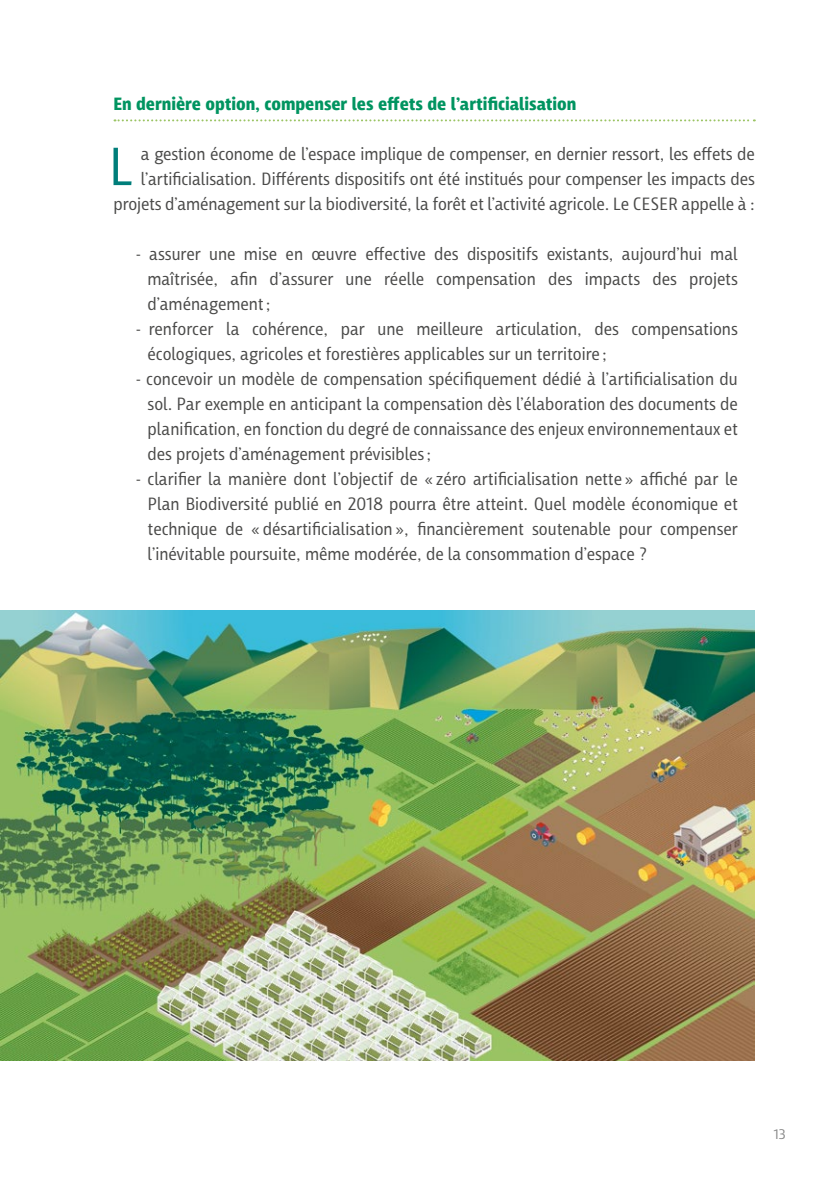
<style>
.page{position:relative;width:840px;height:1191px;background:#fff}
.page>*{position:absolute;margin:0;border:0;box-sizing:border-box;transform-origin:0 0}
.t1{font:54.4px "Iro Sans";color:#007e7a}
.t2{font:18px/25px "Iro Sans";letter-spacing:-.005em;color:#4a4a49;text-align:justify}
.t3{font:700 18px "Iro Sans";color:#009460}
.t4{font:14px "Iro Sans";color:#878787}
</style>
<div class="page">
<svg style="left:114px;top:119px;width:640px;height:2px"></svg>
<img style="left:0;top:610px;width:754px;height:450px">
<p class="t3" style="left:113px;top:94px;width:464px">En dernière option, compenser les effets de l’artificialisation</p>
<h1 class="t1" style="left:108px;top:136px;width:27px">L</h1>
<p class="t2" style="left:113px;top:141px;width:642px;text-align:right">a gestion économe de l’espace implique de compenser, en dernier ressort, les effets de l’artificialisation. Différents dispositifs ont été institués pour compenser les impacts des projets d’aménagement sur la biodiversité, la forêt et l’activité agricole. Le CESER appelle à :</p>
<p class="t2" style="left:147px;top:241px;width:591px;text-indent:-11px">- assurer une mise en œuvre effective des dispositifs existants, aujourd’hui mal maîtrisée, afin d’assurer une réelle compensation des impacts des projets d’aménagement;</p>
<p class="t2" style="left:147px;top:316px;width:591px;text-indent:-11px">- renforcer la cohérence, par une meilleure articulation, des compensations écologiques, agricoles et forestières applicables sur un territoire ;</p>
<p class="t2" style="left:147px;top:367px;width:591px;text-indent:-11px">- concevoir un modèle de compensation spécifiquement dédié à l’artificialisation du sol. Par exemple en anticipant la compensation dès l’élaboration des documents de planification, en fonction du degré de connaissance des enjeux environnementaux et des projets d’aménagement prévisibles;</p>
<p class="t2" style="left:147px;top:467px;width:591px;text-indent:-11px">- clarifier la manière dont l’objectif de «zéro artificialisation nette» affiché par le Plan Biodiversité publié en 2018 pourra être atteint. Quel modèle économique et technique de «désartificialisation», financièrement soutenable pour compenser l’inévitable poursuite, même modérée, de la consommation d’espace ?</p>
<p class="t4" style="left:773px;top:1126px;width:14px">13</p>
</div>
